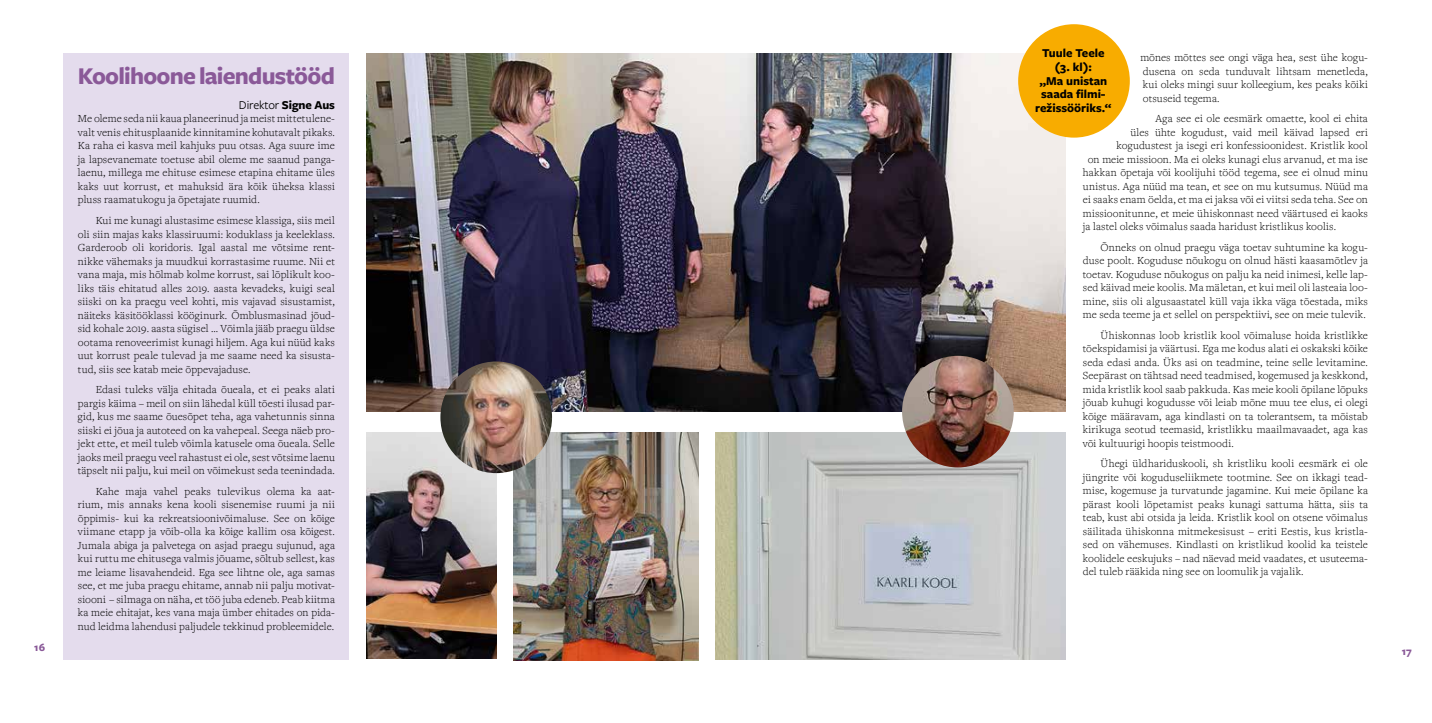
<style>
.page{position:relative;width:1432px;height:723px;background:#fff}
.page>*{position:absolute;margin:0;border:0;box-sizing:border-box;transform-origin:0 0}
.t1{font:700 25px "Freight Sans Pro";letter-spacing:-.03em;color:#8a5998}
.t2{font:700 12.5px/13.8px "Freight Sans Pro";color:#000;text-align:center}
.t3{font:12.5px "Freight Sans Pro";letter-spacing:-.01em;color:#000}
.t4{font:300 11.25px/13.5px "Freight Text Pro";letter-spacing:.01em;color:#000;text-align:justify}
.t5{font:700 11.25px "Freight Sans Pro";color:#8a5998}
.s1{font-weight:700}
</style>
<div class="page">
<div style="left:64px;top:53px;width:285px;height:606px;background:#e4dced"></div>
<img style="left:367px;top:53px;width:698px;height:359px">
<img style="left:367px;top:432px;width:129px;height:227px">
<img style="left:716px;top:432px;width:349px;height:227px">
<img style="left:513px;top:432px;width:186px;height:228px">
<img style="left:902px;top:356px;width:111px;height:111px;border-radius:56px">
<img style="left:440px;top:361px;width:112px;height:112px;border-radius:56px">
<div style="left:1018px;top:24px;width:111px;height:114px;background:#f8ac00;border-radius:50%"></div>
<p class="t5" style="left:34px;top:639px;width:12px">16</p>
<h1 class="t1" style="left:78px;top:59px;width:258px">Koolihoone laiendustööd</h1>
<p class="t3" style="left:239px;top:96px;width:97px">Direktor <span class="s1">Signe Aus</span></p>
<p class="t4" style="left:78px;top:112px;width:258px">Me oleme seda nii kaua planeerinud ja meist mittetulene&shy;valt venis ehitusplaanide kinnitamine kohutavalt pikaks.<br>Ka raha ei kasva meil kahjuks puu otsas. Aga suure ime ja lapsevanemate toetuse abil oleme me saanud panga&shy;laenu, millega me ehituse esimese etapina ehitame üles kaks uut korrust, et mahuksid ära kõik üheksa klassi pluss raamatukogu ja õpetajate ruumid.</p>
<p class="t4" style="left:78px;top:213px;width:258px;text-indent:18px">Kui me kunagi alustasime esimese klassiga, siis meil oli siin majas kaks klassiruumi: koduklass ja keeleklass.<br>Garderoob oli koridoris. Igal aastal me võtsime rent&shy;nikke vähemaks ja muudkui korrastasime ruume. Nii et vana maja, mis hõlmab kolme korrust, sai lõplikult koo&shy;liks täis ehitatud alles 2019. aasta kevadeks, kuigi seal siiski on ka praegu veel kohti, mis vajavad sisustamist, näiteks käsitööklassi kööginurk. Õmblusmasinad jõud&shy;sid kohale 2019. aasta sügisel ... Võimla jääb praegu üldse ootama renoveerimist kunagi hiljem. Aga kui nüüd kaks uut korrust peale tulevad ja me saame need ka sisusta&shy;tud, siis see katab meie õppevajaduse.</p>
<p class="t4" style="left:78px;top:382px;width:258px;text-indent:18px">Edasi tuleks välja ehitada õueala, et ei peaks alati pargis käima – meil on siin lähedal küll tõesti ilusad par&shy;gid, kus me saame õuesõpet teha, aga vahetunnis sinna siiski ei jõua ja autoteed on ka vahepeal. Seega näeb pro&shy;jekt ette, et meil tuleb võimla katusele oma õueala. Selle jaoks meil praegu veel rahastust ei ole, sest võtsime laenu täpselt nii palju, kui meil on võimekust seda teenindada.</p>
<p class="t4" style="left:78px;top:484px;width:258px;text-indent:18px">Kahe maja vahel peaks tulevikus olema ka aat&shy;rium, mis annaks kena kooli sisenemise ruumi ja nii õppimis- kui ka rekreatsioonivõimaluse. See on kõige viimane etapp ja võib-olla ka kõige kallim osa kõigest.<br>Jumala abiga ja palvetega on asjad praegu sujunud, aga kui ruttu me ehitusega valmis jõuame, sõltub sellest, kas me leiame lisavahendeid. Ega see lihtne ole, aga samas see, et me juba praegu ehitame, annab nii palju motivat&shy;siooni – silmaga on näha, et töö juba edeneb. Peab kiitma ka meie ehitajat, kes vana maja ümber ehitades on pida&shy;nud leidma lahendusi paljudele tekkinud probleemidele.</p>
<p class="t2" style="left:1035px;top:46px;width:78px">Tuule Teele (3. kl):<br>„Ma unistan saada filmi&shy;režissööriks.“</p>
<p class="t4" style="left:1140px;top:50px;width:229px">mõnes mõttes see ongi väga hea, sest ühe kogu&shy;dusena on seda tunduvalt lihtsam menetleda, kui oleks mingi suur kolleegium, kes peaks kõiki otsuseid tegema.</p>
<p class="t4" style="left:1155px;top:111px;width:214px">Aga see ei ole eesmärk omaette, kool ei ehita</p>
<p class="t4" style="left:1130px;top:125px;width:239px">üles ühte kogudust, vaid meil käivad lapsed eri</p>
<p class="t4" style="left:1116px;top:138px;width:253px">kogudustest ja isegi eri konfessioonidest. Kristlik kool</p>
<p class="t4" style="left:1087px;top:152px;width:282px">on meie missioon. Ma ei oleks kunagi elus arvanud, et ma ise</p>
<p class="t4" style="left:1082px;top:165px;width:286px">hakkan õpetaja või koolijuhi tööd tegema, see ei olnud minu</p>
<p class="t4" style="left:1082px;top:179px;width:287px">unistus. Aga nüüd ma tean, et see on mu kutsumus. Nüüd ma</p>
<p class="t4" style="left:1082px;top:192px;width:287px">ei saaks enam öelda, et ma ei jaksa või ei viitsi seda teha. See on</p>
<p class="t4" style="left:1082px;top:206px;width:286px">missioonitunne, et meie ühiskonnast need väärtused ei kaoks</p>
<p class="t4" style="left:1082px;top:219px;width:255px">ja lastel oleks võimalus saada haridust kristlikus koolis.</p>
<p class="t4" style="left:1082px;top:240px;width:287px;text-indent:18px">Õnneks on olnud praegu väga toetav suhtumine ka kogu&shy;duse poolt. Koguduse nõukogu on olnud hästi kaasamõtlev ja toetav. Koguduse nõukogus on palju ka neid inimesi, kelle lap&shy;sed käivad meie koolis. Ma mäletan, et kui meil oli lasteaia loo&shy;mine, siis oli algusaastatel küll vaja ikka väga tõestada, miks me seda teeme ja et sellel on perspektiivi, see on meie tulevik.</p>
<p class="t4" style="left:1082px;top:328px;width:287px;text-indent:18px">Ühiskonnas loob kristlik kool võimaluse hoida kristlikke tõekspidamisi ja väärtusi. Ega me kodus alati ei oskakski kõike seda edasi anda. Üks asi on teadmine, teine selle levitamine.<br>Seepärast on tähtsad need teadmised, kogemused ja keskkond, mida kristlik kool saab pakkuda. Kas meie kooli õpilane lõpuks jõuab kuhugi kogudusse või leiab mõne muu tee elus, ei olegi kõige määravam, aga kindlasti on ta tolerantsem, ta mõistab kirikuga seotud teemasid, kristlikku maailmavaadet, aga kas või kultuurigi hoopis teistmoodi.</p>
<p class="t4" style="left:1082px;top:457px;width:287px;text-align:left;text-indent:18px">Ühegi üldhariduskooli, sh kristliku kooli eesmärk ei ole jüngrite või koguduseliikmete tootmine. See on ikkagi tead&shy;mise, kogemuse ja turvatunde jagamine. Kui meie õpilane ka pärast kooli lõpetamist peaks kunagi sattuma hätta, siis ta teab, kust abi otsida ja leida. Kristlik kool on otsene võimalus säilitada ühiskonna mitmekesisust – eriti Eestis, kus kristla-- sed on vähemuses. Kindlasti on kristlikud koolid ka teistele koolidele eeskujuks – nad näevad meid vaadates, et usuteema&shy;del tuleb rääkida ning see on loomulik ja vajalik.</p>
<p class="t5" style="left:1401px;top:644px;width:12px">17</p>
</div>
